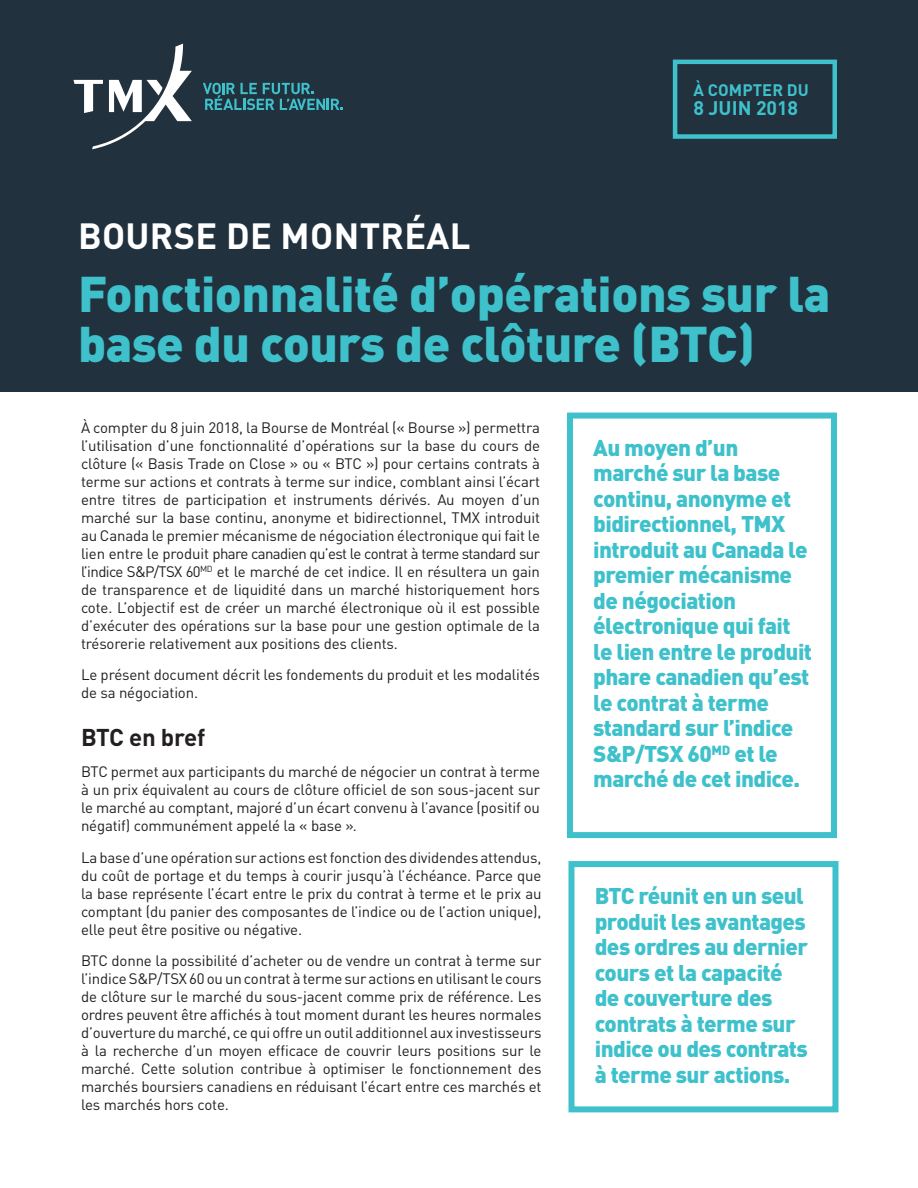
<style>
.page{position:relative;width:918px;height:1188px;background:#fff}
.page>*{position:absolute;margin:0;border:0;box-sizing:border-box;transform-origin:0 0}
.t1{font:900 49.5px/49.5px "DIN Pro";letter-spacing:-.01em;color:#3ec1cb}
.t2{font:700 36px "DIN Pro";letter-spacing:.01em;color:#fff}
.Mini_Title{font:700 24px "DIN Pro";letter-spacing:-.015em;color:#231f20}
.Text{font:900 22.5px/25.5px "DIN Pro";letter-spacing:-.025em;color:#3ec1cb}
.t3{font:700 19.5px "DIN Pro";color:#3ec1cb}
.t4{font:700 16.5px "DIN Pro";letter-spacing:.005em;color:#3ec1cb}
.Text-2{font:15px/18px "DIN Pro";letter-spacing:-.01em;color:#231f20;text-align:justify}
.Mini_Title-2{font:15px/18px "DIN Pro";letter-spacing:-.01em;color:#231f20;text-align:justify}
</style>
<div class="page">
<div style="left:0;top:0;width:918px;height:392px;background:#21313e"></div>
<svg style="left:203px;top:83px;width:140px;height:27px"></svg>
<svg style="left:74px;top:44px;width:118px;height:105px"></svg>
<svg style="left:672px;top:59px;width:165px;height:80px"></svg>
<div style="left:567px;top:413px;width:270px;height:425px;border:6px solid #3ec1cb"></div>
<div style="left:568px;top:861px;width:270px;height:251px;border:6px solid #3ec1cb"></div>
<p class="t4" style="left:694px;top:77px;width:117px">À COMPTER DU</p>
<p class="t3" style="left:694px;top:93px;width:106px">8 JUIN 2018</p>
<p class="t2" style="left:78px;top:208px;width:394px">BOURSE DE MONTRÉAL</p>
<p class="t1" style="left:78px;top:266px;width:754px">Fonctionnalité d’opérations sur la base du cours de clôture (BTC)</p>
<p class="Mini_Title-2" style="left:81px;top:418px;width:461px">À compter du 8 juin 2018, la Bourse de Montréal (« Bourse ») permettra l’utilisation d’une fonctionnalité d’opérations sur la base du cours de clôture (« Basis Trade on Close » ou « BTC ») pour certains contrats à terme sur actions et contrats à terme sur indice, comblant ainsi l’écart entre titres de participation et instruments dérivés. Au moyen d’un marché sur la base continu, anonyme et bidirectionnel, TMX introduit au Canada le premier mécanisme de négociation électronique qui fait le lien entre le produit phare canadien qu’est le contrat à terme standard sur l’indice S&amp;P/TSX 60<sup>MD</sup> et le marché de cet indice. Il en résultera un gain de transparence et de liquidité dans un marché historiquement hors cote. L’objectif est de créer un marché électronique où il est possible d’exécuter des opérations sur la base pour une gestion optimale de la trésorerie relativement aux positions des clients.</p>
<p class="Mini_Title-2" style="left:81px;top:665px;width:460px">Le présent document décrit les fondements du produit et les modalités de sa négociation.</p>
<p class="Mini_Title" style="left:81px;top:718px;width:126px">BTC en bref</p>
<p class="Text-2" style="left:81px;top:762px;width:461px">BTC permet aux participants du marché de négocier un contrat à terme à un prix équivalent au cours de clôture officiel de son sous-jacent sur le marché au comptant, majoré d’un écart convenu à l’avance (positif ou négatif) communément appelé la « base ».</p>
<p class="Text-2" style="left:81px;top:847px;width:462px">La base d’une opération sur actions est fonction des dividendes attendus, du coût de portage et du temps à courir jusqu’à l’échéance. Parce que la base représente l’écart entre le prix du contrat à terme et le prix au comptant (du panier des composantes de l’indice ou de l’action unique), elle peut être positive ou négative.</p>
<p class="Text-2" style="left:81px;top:951px;width:462px">BTC donne la possibilité d’acheter ou de vendre un contrat à terme sur l’indice S&amp;P/TSX 60 ou un contrat à terme sur actions en utilisant le cours de clôture sur le marché du sous-jacent comme prix de référence. Les ordres peuvent être affichés à tout moment durant les heures normales d’ouverture du marché, ce qui offre un outil additionnel aux investisseurs à la recherche d’un moyen efficace de couvrir leurs positions sur le marché. Cette solution contribue à optimiser le fonctionnement des marchés boursiers canadiens en réduisant l’écart entre ces marchés et les marchés hors cote.</p>
<p class="Text" style="left:593px;top:434px;width:220px">Au moyen d’un marché sur la base continu, anonyme et bidirectionnel, TMX introduit au Canada le premier mécanisme de négociation électronique qui fait le lien entre le produit phare canadien qu’est le contrat à terme standard sur l’indice<br>S&amp;P/TSX 60<sup>MD</sup> et le marché de cet indice.</p>
<p class="Text" style="left:595px;top:882px;width:215px">BTC réunit en un seul produit les avantages des ordres au dernier cours et la capacité de couverture des contrats à terme sur indice ou des contrats à terme sur actions.</p>
</div>
